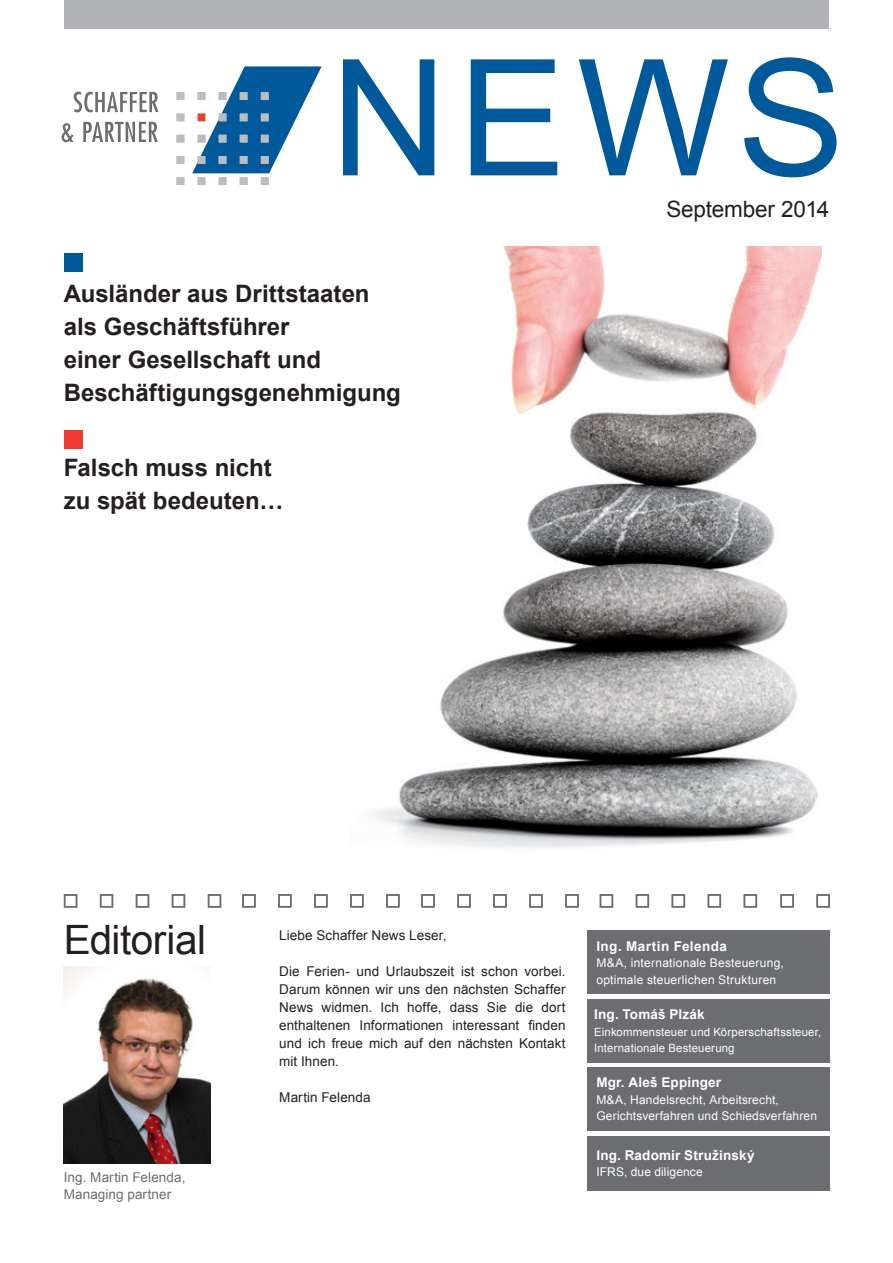
<style>
.page{position:relative;width:893px;height:1263px;background:#fff}
.page>*{position:absolute;margin:0;border:0;box-sizing:border-box;transform-origin:0 0}
.t1{font:162px "Arial";color:#00599b}
.t2{font:40.5px "Arial";letter-spacing:-.01em;color:#231f20}
.t3{font:700 24px/33px "Arial";color:#231f20}
.t4{font:22.5px "Arial";letter-spacing:-.005em;color:#231f20}
.t5{font:13.5px/18px "Arial";letter-spacing:.005em;color:#231f20;text-align:justify}
.t6{font:700 13.5px "Arial";letter-spacing:.015em;color:#fff}
.t7{font:13.5px "Arial";letter-spacing:.005em;color:#6c6d70}
.t8{font:700 13.5px "Arial";letter-spacing:.035em;color:#fff}
.t9{font:12px "Arial";letter-spacing:.015em;color:#fff}
.t10{font:11.4px/16.5px "Arial";letter-spacing:.015em;color:#fff}
</style>
<div class="page">
<img style="left:374px;top:246px;width:448px;height:602px">
<div style="left:177px;top:177px;width:7px;height:8px;background:#bcbdc0"></div>
<div style="left:198px;top:177px;width:7px;height:8px;background:#bcbdc0"></div>
<div style="left:219px;top:177px;width:7px;height:8px;background:#bcbdc0"></div>
<div style="left:240px;top:177px;width:7px;height:8px;background:#bcbdc0"></div>
<div style="left:261px;top:177px;width:7px;height:8px;background:#bcbdc0"></div>
<svg style="left:192px;top:66px;width:130px;height:108px"></svg>
<div style="left:177px;top:92px;width:7px;height:8px;background:#bcbdc0"></div>
<div style="left:198px;top:92px;width:7px;height:8px;background:#bcbdc0"></div>
<div style="left:219px;top:92px;width:7px;height:8px;background:#bcbdc0"></div>
<div style="left:240px;top:92px;width:7px;height:8px;background:#bcbdc0"></div>
<div style="left:261px;top:92px;width:7px;height:8px;background:#bcbdc0"></div>
<div style="left:177px;top:114px;width:7px;height:7px;background:#bcbdc0"></div>
<div style="left:198px;top:114px;width:7px;height:7px;background:#ee3b32"></div>
<div style="left:219px;top:114px;width:7px;height:7px;background:#bcbdc0"></div>
<div style="left:240px;top:114px;width:7px;height:7px;background:#bcbdc0"></div>
<div style="left:261px;top:114px;width:7px;height:7px;background:#bcbdc0"></div>
<div style="left:177px;top:135px;width:7px;height:7px;background:#bcbdc0"></div>
<div style="left:198px;top:135px;width:7px;height:7px;background:#bcbdc0"></div>
<div style="left:219px;top:135px;width:7px;height:7px;background:#bcbdc0"></div>
<div style="left:240px;top:135px;width:7px;height:7px;background:#bcbdc0"></div>
<div style="left:261px;top:135px;width:7px;height:7px;background:#bcbdc0"></div>
<div style="left:177px;top:156px;width:7px;height:8px;background:#bcbdc0"></div>
<div style="left:198px;top:156px;width:7px;height:8px;background:#bcbdc0"></div>
<div style="left:219px;top:156px;width:7px;height:8px;background:#bcbdc0"></div>
<div style="left:240px;top:156px;width:7px;height:8px;background:#bcbdc0"></div>
<div style="left:261px;top:156px;width:7px;height:8px;background:#bcbdc0"></div>
<svg style="left:74px;top:92px;width:85px;height:20px"></svg>
<svg style="left:62px;top:123px;width:12px;height:19px"></svg>
<svg style="left:83px;top:122px;width:75px;height:20px"></svg>
<div style="left:64px;top:254px;width:19px;height:18px;background:#00599b"></div>
<div style="left:64px;top:431px;width:19px;height:18px;background:#ee3b32"></div>
<img style="left:64px;top:966px;width:146px;height:197px">
<div style="left:65px;top:0;width:764px;height:29px;background:#b2b3b7"></div>
<div style="left:64px;top:894px;width:13px;height:14px;border:2px solid #6c6d70"></div>
<div style="left:421px;top:894px;width:14px;height:14px;border:2px solid #6c6d70"></div>
<div style="left:242px;top:894px;width:14px;height:14px;border:2px solid #6c6d70"></div>
<div style="left:600px;top:894px;width:13px;height:14px;border:2px solid #6c6d70"></div>
<div style="left:100px;top:894px;width:13px;height:14px;border:2px solid #6c6d70"></div>
<div style="left:457px;top:894px;width:14px;height:14px;border:2px solid #6c6d70"></div>
<div style="left:278px;top:894px;width:14px;height:14px;border:2px solid #6c6d70"></div>
<div style="left:636px;top:894px;width:13px;height:14px;border:2px solid #6c6d70"></div>
<div style="left:136px;top:894px;width:13px;height:14px;border:2px solid #6c6d70"></div>
<div style="left:493px;top:894px;width:14px;height:14px;border:2px solid #6c6d70"></div>
<div style="left:314px;top:894px;width:14px;height:14px;border:2px solid #6c6d70"></div>
<div style="left:672px;top:894px;width:13px;height:14px;border:2px solid #6c6d70"></div>
<div style="left:172px;top:894px;width:13px;height:14px;border:2px solid #6c6d70"></div>
<div style="left:529px;top:894px;width:14px;height:14px;border:2px solid #6c6d70"></div>
<div style="left:350px;top:894px;width:14px;height:14px;border:2px solid #6c6d70"></div>
<div style="left:708px;top:894px;width:13px;height:14px;border:2px solid #6c6d70"></div>
<div style="left:780px;top:894px;width:14px;height:14px;border:2px solid #6c6d70"></div>
<div style="left:208px;top:894px;width:13px;height:14px;border:2px solid #6c6d70"></div>
<div style="left:565px;top:894px;width:14px;height:14px;border:2px solid #6c6d70"></div>
<div style="left:386px;top:894px;width:14px;height:14px;border:2px solid #6c6d70"></div>
<div style="left:744px;top:894px;width:13px;height:14px;border:2px solid #6c6d70"></div>
<div style="left:816px;top:894px;width:14px;height:14px;border:2px solid #6c6d70"></div>
<div style="left:587px;top:1067px;width:242px;height:64px;background:#6c6d70"></div>
<div style="left:587px;top:999px;width:242px;height:64px;background:#6c6d70"></div>
<div style="left:587px;top:930px;width:242px;height:64px;background:#6c6d70"></div>
<div style="left:587px;top:1136px;width:242px;height:55px;background:#6c6d70"></div>
<p class="t1" style="left:331px;top:12px;width:516px">NEWS</p>
<p class="t3" style="left:64px;top:278px;width:339px">Ausländer aus Drittstaaten als Geschäftsführer<br>einer Gesellschaft und<br>Beschäftigungsgenehmigung</p>
<p class="t3" style="left:64px;top:452px;width:209px">Falsch muss nicht</p>
<p class="t3" style="left:64px;top:485px;width:221px">zu spät bedeuten…</p>
<p class="t4" style="left:666px;top:195px;width:164px">September 2014</p>
<p class="t2" style="left:64px;top:914px;width:144px">Editorial</p>
<p class="t7" style="left:64px;top:1169px;width:123px">Ing. Martin Felenda,</p>
<p class="t7" style="left:64px;top:1185px;width:109px">Managing partner</p>
<p class="t5" style="left:279px;top:926px;width:169px">Liebe Schaffer News Leser,</p>
<p class="t5" style="left:279px;top:962px;width:288px">Die Ferien- und Urlaubszeit ist schon vorbei.<br>Darum können wir uns den nächsten Schaffer News widmen. Ich hoffe, dass Sie die dort enthaltenen Informationen interessant finden und ich freue mich auf den nächsten Kontakt mit Ihnen.</p>
<p class="t5" style="left:279px;top:1088px;width:93px">Martin Felenda</p>
<p class="t8" style="left:596px;top:937px;width:132px">Ing. Martin Felenda</p>
<p class="t9" style="left:596px;top:955px;width:189px">M&amp;A, internationale Besteuerung,</p>
<p class="t9" style="left:596px;top:972px;width:181px">optimale steuerlichen Strukturen</p>
<p class="t6" style="left:594px;top:1005px;width:112px">Ing. Tomáš Plzák</p>
<p class="t10" style="left:594px;top:1023px;width:228px">Einkommensteuer und Körperschaftssteuer,<br>Internationale Besteuerung</p>
<p class="t6" style="left:596px;top:1073px;width:126px">Mgr. Aleš Eppinger</p>
<p class="t9" style="left:596px;top:1091px;width:184px">M&amp;A, Handelsrecht, Arbeitsrecht,</p>
<p class="t9" style="left:596px;top:1108px;width:222px">Gerichtsverfahren und Schiedsverfahren</p>
<p class="t6" style="left:596px;top:1146px;width:160px">Ing. Radomír Stružinský</p>
<p class="t9" style="left:596px;top:1164px;width:108px">IFRS, due diligence</p>
</div>
